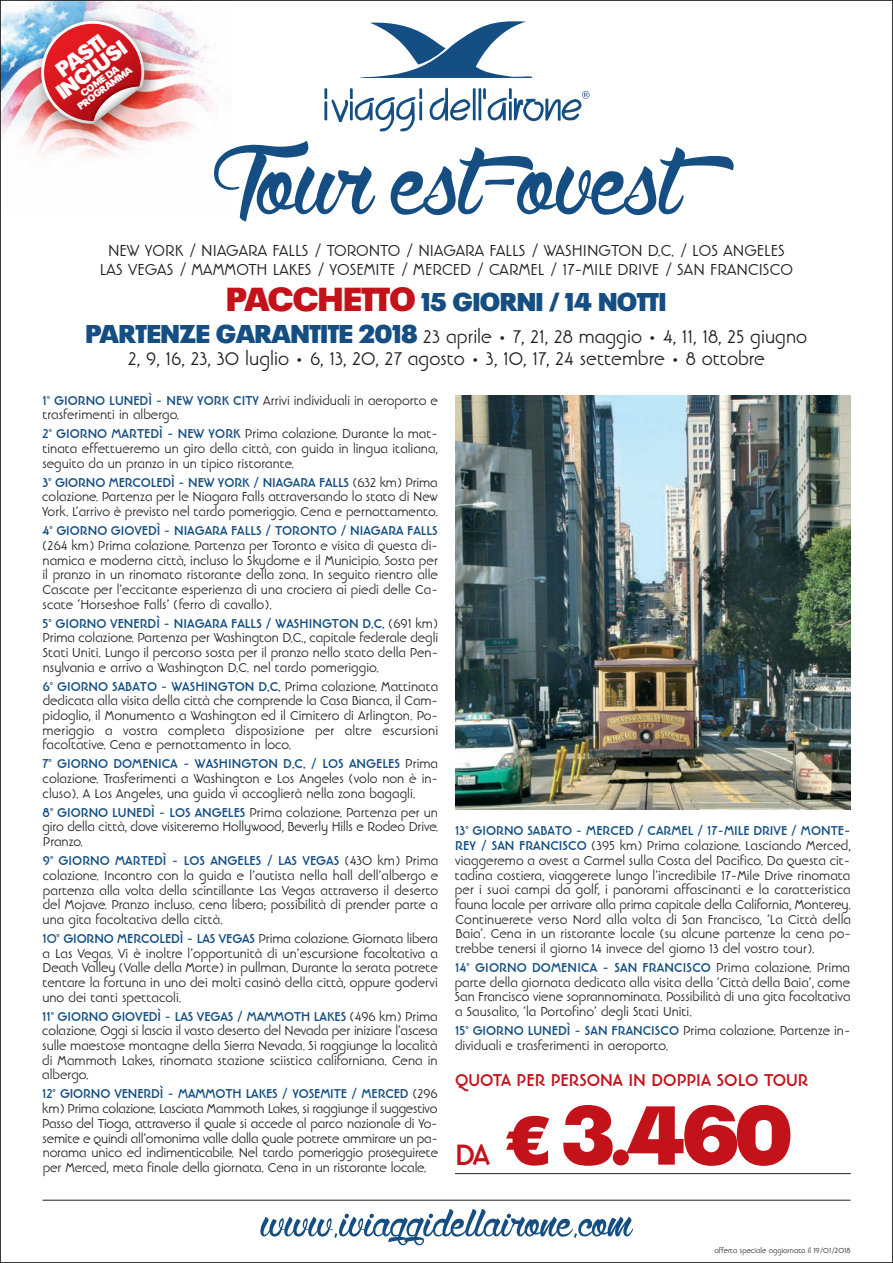
<style>
.page{position:relative;width:893px;height:1263px;background:#fff}
.page>*{position:absolute;margin:0;border:0;box-sizing:border-box;transform-origin:0 0}
.t1{font:300 160.5px "Wolfinthe City";color:#144e82}
.t2{font:900 82.5px "Plak LT";color:#c4121a}
.t3{font:300 66px "Wolfinthe City";color:#144e82}
.t4{font:900 25.5px "Plak LT";color:#144e82}
.t5{font:22.5px/22.5px "Linotype Banjoman";color:#231f20;text-align:center}
.t6{font:900 21.3px/17.7px "Plak LT";color:#fff;text-align:center}
.t7{font:700 21px "Linotype Banjoman";color:#c4121a}
.t8{font:19.5px/19.5px "Linotype Banjoman";color:#231f20;text-align:center}
.t9{font:15.75px/14.7px "Linotype Banjoman";color:#231f20;text-align:justify}
.t10{font:700 15.75px "Linotype Banjoman";color:#144e82}
.t11{font:900 9.75px/8.6px "Plak LT";color:#fff;text-align:center}
.t12{font:9px "Linotype Banjoman";color:#231f20}
.s1{font-size:33px;color:#c4121a}
.s2{font-family:"Plak LT";font-weight:900;font-size:25.5px;color:#144e82}
.s3{font-weight:700;color:#144e82}
.s4{font-family:"Linotype Banjoman";font-weight:700;font-size:36px}
.s5{font-size:67.5px}
</style>
<div class="page">
<img style="left:2px;top:12px;width:228px;height:146px">
<svg style="left:324px;top:88px;width:98px;height:43px"></svg>
<svg style="left:430px;top:88px;width:159px;height:33px"></svg>
<svg style="left:360px;top:21px;width:172px;height:57px"></svg>
<img style="left:19px;top:2px;width:153px;height:153px">
<img style="left:41px;top:21px;width:103px;height:103px">
<hr style="left:43px;top:1200px;width:807px;height:1px;background:#231f20">
<hr style="left:455px;top:1173px;width:396px;height:1px;background:#231f20">
<img style="left:455px;top:396px;width:395px;height:414px">
<h3 class="t6" style="left:43px;top:73px;width:83px;rotate:-37deg">PASTI<br>INCLUSI</h3>
<p class="t11" style="left:71px;top:97px;width:67px;rotate:-37deg">COME DA<br>PROGRAMMA</p>
<h1 class="t1" style="left:212px;top:65px;width:470px">Tour est-ovest</h1>
<p class="t8" style="left:100px;top:242px;width:695px">NEW YORK / NIAGARA FALLS / TORONTO / NIAGARA FALLS / WASHINGTON D.C. / LOS ANGELES<br>LAS VEGAS / MAMMOTH LAKES / YOSEMITE / MERCED / CARMEL / 17-MILE DRIVE / SAN FRANCISCO</p>
<h3 class="t4" style="left:227px;top:288px;width:441px"><span class="s1">PACCHETTO</span> 15 GIORNI / 14 NOTTI</h3>
<h3 class="t5" style="left:86px;top:327px;width:723px"><span class="s2">PARTENZE GARANTITE 2018</span> 23 aprile • 7, 21, 28 maggio • 4, 11, 18, 25 giugno<br>2, 9, 16, 23, 30 luglio • 6, 13, 20, 27 agosto • 3, 10, 17, 24 settembre • 8 ottobre</h3>
<p class="t9" style="left:42px;top:394px;width:397px"><span class="s3">1° GIORNO LUNEDÌ - NEW YORK CITY</span> Arrivi individuali in aeroporto e trasferimenti in albergo.</p>
<p class="t9" style="left:42px;top:428px;width:397px"><span class="s3">2° GIORNO MARTEDÌ - NEW YORK</span> Prima colazione. Durante la mat&shy;tinata effettueremo un giro della città, con guida in lingua italiana, seguito da un pranzo in un tipico ristorante.</p>
<p class="t9" style="left:42px;top:476px;width:397px"><span class="s3">3° GIORNO MERCOLEDÌ - NEW YORK / NIAGARA FALLS</span> (632 km) Prima colazione. Partenza per le Niagara Falls attraversando lo stato di New York. L’arrivo è previsto nel tardo pomeriggio. Cena e pernottamento.</p>
<p class="t10" style="left:43px;top:524px;width:397px">4° GIORNO GIOVEDÌ - NIAGARA FALLS / TORONTO / NIAGARA FALLS</p>
<p class="t9" style="left:42px;top:539px;width:397px">(264 km) Prima colazione. Partenza per Toronto e visita di questa di&shy;namica e moderna città, incluso lo Skydome e il Municipio. Sosta per il pranzo in un rinomato ristorante della zona. In seguito rientro alle Cascate per l’eccitante esperienza di una crociera ai piedi delle Ca&shy;scate ‘Horseshoe Falls’ (ferro di cavallo).</p>
<p class="t9" style="left:43px;top:617px;width:397px"><span class="s3">5° GIORNO VENERDÌ - NIAGARA FALLS / WASHINGTON D.C.</span> (691 km)<br>Prima colazione. Partenza per Washington D.C., capitale federale degli Stati Uniti. Lungo il percorso sosta per il pranzo nello stato della Pen&shy;nsylvania e arrivo a Washington D.C. nel tardo pomeriggio.</p>
<p class="t9" style="left:43px;top:680px;width:397px"><span class="s3">6° GIORNO SABATO - WASHINGTON D.C.</span> Prima colazione. Mattinata dedicata alla visita della città che comprende la Casa Bianca, il Cam&shy;pidoglio, il Monumento a Washington ed il Cimitero di Arlington. Po&shy;meriggio a vostra completa disposizione per altre escursioni facoltative. Cena e pernottamento in loco.</p>
<p class="t9" style="left:43px;top:758px;width:397px"><span class="s3">7° GIORNO DOMENICA - WASHINGTON D.C. / LOS ANGELES</span> Prima colazione. Trasferimenti a Washington e Los Angeles (volo non è in&shy;cluso). A Los Angeles, una guida vi accoglierà nella zona bagagli.</p>
<p class="t9" style="left:43px;top:806px;width:397px"><span class="s3">8° GIORNO LUNEDÌ - LOS ANGELES</span> Prima colazione. Partenza per un giro della città, dove visiteremo Hollywood, Beverly Hills e Rodeo Drive.<br>Pranzo.</p>
<p class="t9" style="left:43px;top:854px;width:397px"><span class="s3">9° GIORNO MARTEDÌ - LOS ANGELES / LAS VEGAS</span> (430 km) Prima colazione. Incontro con la guida e l’autista nella hall dell’albergo e partenza alla volta della scintillante Las Vegas attraverso il deserto del Mojave. Pranzo incluso. cena libera; possibilità di prender parte a una gita facoltativa della città.</p>
<p class="t9" style="left:42px;top:932px;width:397px"><span class="s3">10° GIORNO MERCOLEDÌ - LAS VEGAS</span> Prima colazione. Giornata libera a Las Vegas. Vi è inoltre l’opportunità di un’escursione facoltativa a Death Valley (Valle della Morte) in pullman. Durante la serata potrete tentare la fortuna in uno dei molti casinò della città, oppure godervi uno dei tanti spettacoli.</p>
<p class="t9" style="left:42px;top:1010px;width:397px"><span class="s3">11° GIORNO GIOVEDÌ - LAS VEGAS / MAMMOTH LAKES</span> (496 km) Prima colazione. Oggi si lascia il vasto deserto del Nevada per iniziare l’ascesa sulle maestose montagne della Sierra Nevada. Si raggiunge la località di Mammoth Lakes, rinomata stazione sciistica californiana. Cena in albergo.</p>
<p class="t9" style="left:42px;top:1088px;width:398px"><span class="s3">12° GIORNO VENERDÌ - MAMMOTH LAKES / YOSEMITE / MERCED</span> (296 km) Prima colazione. Lasciata Mammoth Lakes, si raggiunge il suggestivo Passo del Tioga, attraverso il quale si accede al parco nazionale di Yo&shy;semite e quindi all’omonima valle dalla quale potrete ammirare un pa&shy;norama unico ed indimenticabile. Nel tardo pomeriggio proseguirete per Merced, meta finale della giornata. Cena in un ristorante locale.</p>
<p class="t9" style="left:455px;top:825px;width:398px"><span class="s3">13° GIORNO SABATO - MERCED / CARMEL / 17-MILE DRIVE / MONTE-REY / SAN FRANCISCO</span> (395 km) Prima colazione. Lasciando Merced, viaggeremo a ovest a Carmel sulla Costa del Pacifico. Da questa cit&shy;tadina costiera, viaggerete lungo l’incredibile 17-Mile Drive rinomata per i suoi campi da golf, i panorami affascinanti e la caratteristica fauna locale per arrivare alla prima capitale della California, Monterey.<br>Continuerete verso Nord alla volta di San Francisco, ‘La Città della Baia’. Cena in un ristorante locale (su alcune partenze la cena po&shy;trebbe tenersi il giorno 14 invece del giorno 13 del vostro tour).</p>
<p class="t9" style="left:455px;top:961px;width:397px"><span class="s3">14° GIORNO DOMENICA - SAN FRANCISCO</span> Prima colazione. Prima parte della giornata dedicata alla visita della ‘Città della Baia’, come San Francisco viene soprannominata. Possibilità di una gita facoltativa a Sausalito, ‘la Portofino’ degli Stati Uniti.</p>
<p class="t9" style="left:455px;top:1024px;width:397px"><span class="s3">15° GIORNO LUNEDÌ - SAN FRANCISCO</span> Prima colazione. Partenze in&shy;dividuali e trasferimenti in aeroporto.</p>
<h3 class="t7" style="left:455px;top:1072px;width:355px">QUOTA PER PERSONA IN DOPPIA SOLO TOUR</h3>
<h2 class="t2" style="left:455px;top:1088px;width:338px"><span class="s4">DA</span> <span class="s5">€</span> 3.460</h2>
<h3 class="t3" style="left:261px;top:1175px;width:373px">www.iviaggidellairone.com</h3>
<p class="t12" style="left:714px;top:1247px;width:137px">offerta speciale aggiornata il 19/01/2018</p>
</div>
